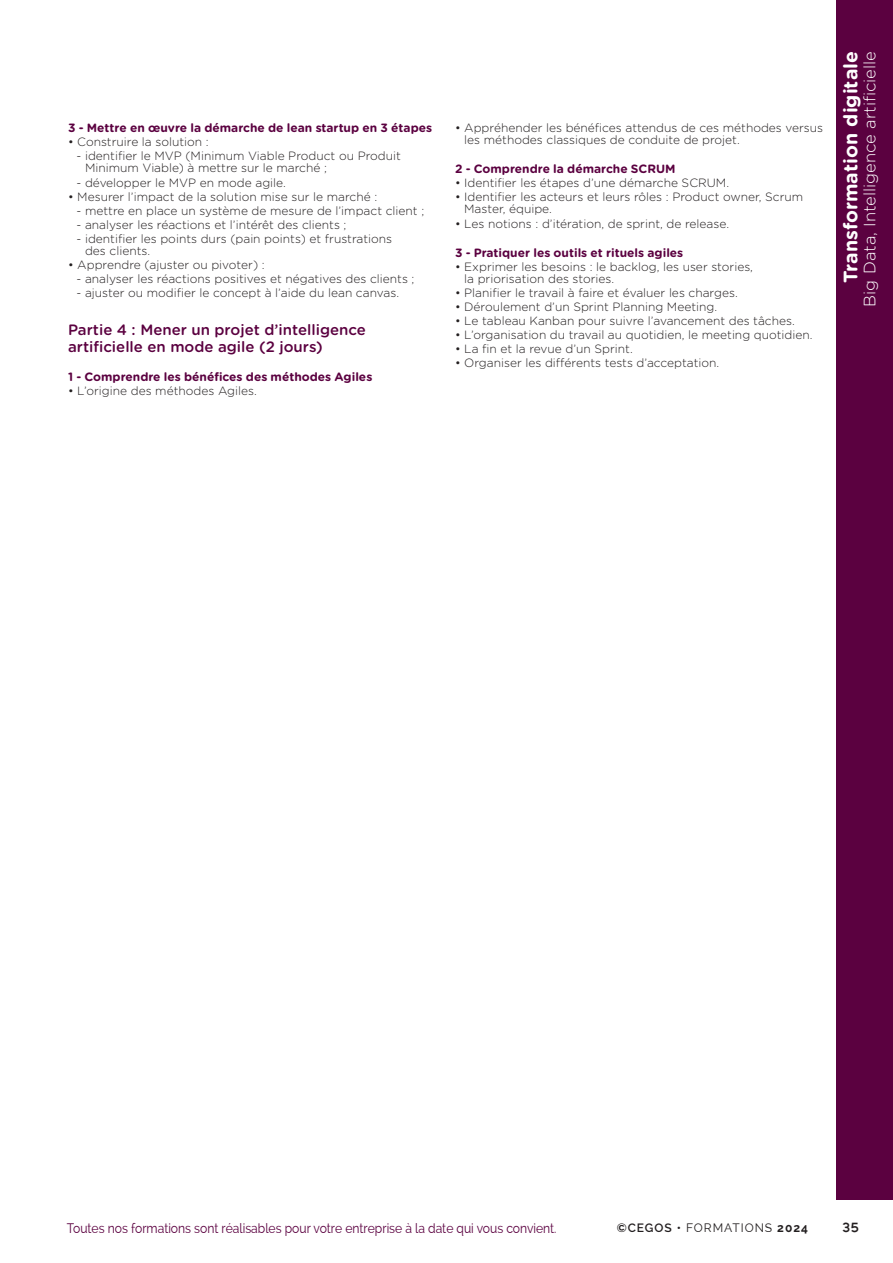
<style>
.page{position:relative;width:893px;height:1263px;background:#fff}
.page>*{position:absolute;margin:0;border:0;box-sizing:border-box;transform-origin:0 0}
.t1{font:700 19.5px "Gotham Rounded";color:#fff}
.t2{font:300 16.5px "Gotham Rounded";color:#fff}
.t3{font:500 15px/16.5px "Gotham Rounded";color:#5b0140}
.t4{font:13.5px "Raleway";color:#5b0140;scale:.9 1}
.t5{font:500 13.5px "Ryker";color:#231f20}
.t6{font:300 12px/12px "Gotham Rounded";color:#231f20}
.t7{font:700 12px "Gotham Rounded";color:#5b0140}
.t8{font:12px "Raleway";letter-spacing:.08em;color:#231f20}
.s1{font-weight:600}
.s2{font-weight:700}
</style>
<div class="page">
<div style="left:836px;top:0;width:57px;height:1199px;background:#5b0140"></div>
<p class="t7" style="left:68px;top:119px;width:366px">3 - Mettre en œuvre la démarche de lean startup en 3 étapes</p>
<p class="t6" style="left:68px;top:135px;width:142px">• Construire la solution :</p>
<p class="t6" style="left:85px;top:150px;width:317px;text-indent:-8px">- identifier le MVP (Minimum Viable Product ou Produit<br>Minimum Viable) à mettre sur le marché ;</p>
<p class="t6" style="left:77px;top:176px;width:211px">- développer le MVP en mode agile.</p>
<p class="t6" style="left:68px;top:190px;width:311px">• Mesurer l’impact de la solution mise sur le marché :</p>
<p class="t6" style="left:77px;top:204px;width:349px">- mettre en place un système de mesure de l’impact client ;</p>
<p class="t6" style="left:77px;top:218px;width:271px">- analyser les réactions et l’intérêt des clients ;</p>
<p class="t6" style="left:85px;top:232px;width:309px;text-indent:-8px">- identifier les points durs (pain points) et frustrations des clients.</p>
<p class="t6" style="left:68px;top:258px;width:198px">• Apprendre (ajuster ou pivoter) :</p>
<p class="t6" style="left:77px;top:272px;width:339px">- analyser les réactions positives et négatives des clients ;</p>
<p class="t6" style="left:77px;top:287px;width:324px">- ajuster ou modifier le concept à l’aide du lean canvas.</p>
<p class="t3" style="left:68px;top:321px;width:299px">Partie 4 : Mener un projet d’intelligence artificielle en mode agile (2 jours)</p>
<p class="t7" style="left:68px;top:368px;width:306px">1 - Comprendre les bénéfices des méthodes Agiles</p>
<p class="t6" style="left:68px;top:384px;width:190px">• L’origine des méthodes Agiles.</p>
<p class="t6" style="left:464px;top:121px;width:360px;text-indent:-9px">• Appréhender les bénéfices attendus de ces méthodes versus les méthodes classiques de conduite de projet.</p>
<p class="t7" style="left:455px;top:160px;width:222px">2 - Comprendre la démarche SCRUM</p>
<p class="t6" style="left:455px;top:176px;width:276px">• Identifier les étapes d’une démarche SCRUM.</p>
<p class="t6" style="left:464px;top:191px;width:341px;text-indent:-9px">• Identifier les acteurs et leurs rôles : Product owner, Scrum<br>Master, équipe.</p>
<p class="t6" style="left:455px;top:217px;width:276px">• Les notions : d’itération, de sprint, de release.</p>
<p class="t7" style="left:455px;top:243px;width:230px">3 - Pratiquer les outils et rituels agiles</p>
<p class="t6" style="left:464px;top:260px;width:290px;text-indent:-9px">• Exprimer les besoins : le backlog, les user stories, la priorisation des stories.</p>
<p class="t6" style="left:455px;top:286px;width:284px">• Planifier le travail à faire et évaluer les charges.</p>
<p class="t6" style="left:455px;top:300px;width:264px">• Déroulement d’un Sprint Planning Meeting.</p>
<p class="t6" style="left:455px;top:314px;width:341px">• Le tableau Kanban pour suivre l’avancement des tâches.</p>
<p class="t6" style="left:455px;top:328px;width:359px">• L’organisation du travail au quotidien, le meeting quotidien.</p>
<p class="t6" style="left:455px;top:342px;width:179px">• La fin et la revue d’un Sprint.</p>
<p class="t6" style="left:455px;top:357px;width:266px">• Organiser les différents tests d’acceptation.</p>
<h1 class="t1" style="left:836px;top:283px;width:234px;rotate:-90deg">Transformation digitale</h1>
<h2 class="t2" style="left:859px;top:307px;width:257px;rotate:-90deg">Big Data, Intelligence artificielle</h2>
<p class="t4" style="left:67px;top:1221px;width:545px">Toutes nos formations sont réalisables pour votre entreprise à la date qui vous convient.</p>
<p class="t8" style="left:617px;top:1221px;width:193px"><span class="s1">©CEGOS •</span> FORMATIONS <span class="s2">2024</span></p>
<p class="t5" style="left:842px;top:1219px;width:19px">35</p>
</div>
